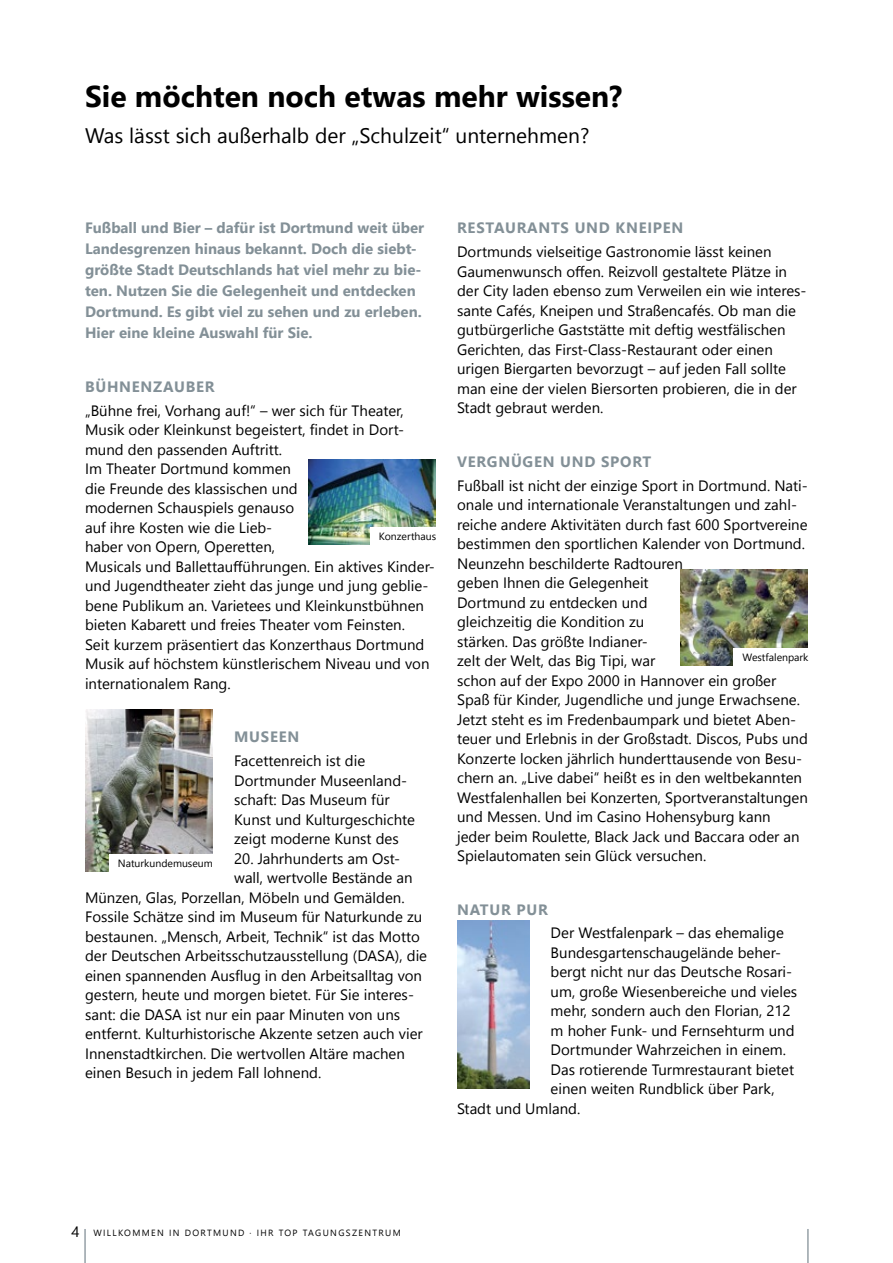
<style>
.page{position:relative;width:893px;height:1263px;background:#fff}
.page>*{position:absolute;margin:0;border:0;box-sizing:border-box;transform-origin:0 0}
.t1{font:700 30px "Segoe UI";color:#000}
.t2{font:21px "Segoe UI";color:#000}
.t3{font:15px/19.5px "Segoe UI";color:#000}
.t4{font:700 15px/21px "Segoe UI";color:#839097}
.t5{font:700 15px "Segoe UI";letter-spacing:.05em;color:#839097}
.t6{font:10.5px "Segoe UI";color:#000}
.t7{font:9px "Segoe UI";letter-spacing:.15em;color:#000}
.s1{font-size:15px}
</style>
<div class="page">
<hr style="left:807px;top:1229px;width:2px;height:34px;background:#839097">
<hr style="left:84px;top:1229px;width:2px;height:34px;background:#839097">
<img style="left:457px;top:921px;width:72px;height:167px">
<img style="left:85px;top:709px;width:127px;height:163px">
<div style="left:109px;top:855px;width:104px;height:17px;background:#fff"></div>
<img style="left:680px;top:570px;width:128px;height:96px">
<div style="left:733px;top:649px;width:75px;height:17px;background:#fff"></div>
<img style="left:308px;top:460px;width:128px;height:84px">
<div style="left:370px;top:527px;width:66px;height:18px;background:#fff"></div>
<h1 class="t1" style="left:85px;top:72px;width:539px">Sie möchten noch etwas mehr wissen?</h1>
<h2 class="t2" style="left:85px;top:118px;width:506px">Was lässt sich außerhalb der „Schulzeit“ unternehmen?</h2>
<p class="t4" style="left:85px;top:217px;width:341px">Fußball und Bier – dafür ist Dortmund weit über Landesgrenzen hinaus bekannt. Doch die siebt&shy;größte Stadt Deutschlands hat viel mehr zu bie&shy;ten. Nutzen Sie die Gelegenheit und entdecken Dortmund. Es gibt viel zu sehen und zu erleben.<br>Hier eine kleine Auswahl für Sie.</p>
<p class="t5" style="left:85px;top:375px;width:131px">BÜHNENZAUBER</p>
<p class="t3" style="left:85px;top:400px;width:351px">„Bühne frei, Vorhang auf!“ – wer sich für Theater, Musik oder Kleinkunst begeistert, findet in Dort&shy;mund den passenden Auftritt.<br>Im Theater Dortmund kommen<br>die Freunde des klassischen und<br>modernen Schauspiels genauso<br>auf ihre Kosten wie die Lieb-<br>haber von Opern, Operetten,<br>Musicals und Ballettaufführungen. Ein aktives Kinder&shy;und Jugendtheater zieht das junge und jung geblie&shy;bene Publikum an. Varietees und Kleinkunstbühnen bieten Kabarett und freies Theater vom Feinsten.<br>Seit kurzem präsentiert das Konzerthaus Dortmund Musik auf höchstem künstlerischem Niveau und von internationalem Rang.</p>
<p class="t4" style="left:234px;top:726px;width:67px">MUSEEN</p>
<p class="t3" style="left:234px;top:751px;width:182px">Facettenreich ist die<br>Dortmunder Museenland&shy;schaft: Das Museum für<br>Kunst und Kulturgeschichte zeigt moderne Kunst des</p>
<p class="t3" style="left:234px;top:848px;width:167px">20. Jahrhunderts am Ost-</p>
<p class="t3" style="left:234px;top:868px;width:180px">wall, wertvolle Bestände an</p>
<p class="t3" style="left:85px;top:887px;width:321px">Münzen, Glas, Porzellan, Möbeln und Gemälden.</p>
<p class="t3" style="left:85px;top:907px;width:339px">Fossile Schätze sind im Museum für Naturkunde zu</p>
<p class="t3" style="left:85px;top:926px;width:336px">bestaunen. „Mensch, Arbeit, Technik“ ist das Motto</p>
<p class="t3" style="left:85px;top:946px;width:344px">der Deutschen Arbeitsschutzausstellung (DASA), die</p>
<p class="t3" style="left:85px;top:965px;width:338px">einen spannenden Ausflug in den Arbeitsalltag von</p>
<p class="t3" style="left:85px;top:985px;width:330px">gestern, heute und morgen bietet. Für Sie interes-</p>
<p class="t3" style="left:85px;top:1004px;width:317px">sant: die DASA ist nur ein paar Minuten von uns</p>
<p class="t3" style="left:85px;top:1024px;width:339px">entfernt. Kulturhistorische Akzente setzen auch vier</p>
<p class="t3" style="left:85px;top:1043px;width:321px">Innenstadtkirchen. Die wertvollen Altäre machen</p>
<p class="t3" style="left:85px;top:1063px;width:238px">einen Besuch in jedem Fall lohnend.</p>
<p class="t6" style="left:379px;top:528px;width:59px">Konzerthaus</p>
<p class="t6" style="left:118px;top:855px;width:97px">Naturkundemuseum</p>
<p class="t5" style="left:457px;top:216px;width:228px">RESTAURANTS UND KNEIPEN</p>
<p class="t3" style="left:457px;top:242px;width:351px">Dortmunds vielseitige Gastronomie lässt keinen Gaumenwunsch offen. Reizvoll gestaltete Plätze in der City laden ebenso zum Verweilen ein wie interes&shy;sante Cafés, Kneipen und Straßencafés. Ob man die gutbürgerliche Gaststätte mit deftig westfälischen Gerichten, das First-Class-Restaurant oder einen urigen Biergarten bevorzugt – auf jeden Fall sollte man eine der vielen Biersorten probieren, die in der Stadt gebraut werden.</p>
<p class="t5" style="left:457px;top:449px;width:196px">VERGNÜGEN UND SPORT</p>
<p class="t3" style="left:457px;top:475px;width:352px">Fußball ist nicht der einzige Sport in Dortmund. Nati&shy;onale und internationale Veranstaltungen und zahl&shy;reiche andere Aktivitäten durch fast 600 Sportvereine bestimmen den sportlichen Kalender von Dortmund.<br>Neunzehn beschilderte Radtouren<br>geben Ihnen die Gelegenheit<br>Dortmund zu entdecken und<br>gleichzeitig die Kondition zu<br>stärken. Das größte Indianer-<br>zelt der Welt, das Big Tipi, war<br>schon auf der Expo 2000 in Hannover ein großer Spaß für Kinder, Jugendliche und junge Erwachsene.<br>Jetzt steht es im Fredenbaumpark und bietet Aben&shy;teuer und Erlebnis in der Großstadt. Discos, Pubs und Konzerte locken jährlich hunderttausende von Besu&shy;chern an. „Live dabei“ heißt es in den weltbekannten Westfalenhallen bei Konzerten, Sportveranstaltungen und Messen. Und im Casino Hohensyburg kann<br>jeder beim Roulette, Black Jack und Baccara oder an Spielautomaten sein Glück versuchen.</p>
<p class="t5" style="left:457px;top:897px;width:92px">NATUR PUR</p>
<p class="t3" style="left:551px;top:923px;width:235px">Der Westfalenpark – das ehemalige</p>
<p class="t3" style="left:551px;top:942px;width:232px">Bundesgartenschaugelände beher-</p>
<p class="t3" style="left:551px;top:962px;width:243px">bergt nicht nur das Deutsche Rosari-</p>
<p class="t3" style="left:551px;top:981px;width:248px">um, große Wiesenbereiche und vieles</p>
<p class="t3" style="left:551px;top:1001px;width:242px">mehr, sondern auch den Florian, 212</p>
<p class="t3" style="left:551px;top:1020px;width:245px">m hoher Funk- und Fernsehturm und</p>
<p class="t3" style="left:551px;top:1040px;width:237px">Dortmunder Wahrzeichen in einem.</p>
<p class="t3" style="left:551px;top:1059px;width:245px">Das rotierende Turmrestaurant bietet</p>
<p class="t3" style="left:551px;top:1079px;width:225px">einen weiten Rundblick über Park,</p>
<p class="t3" style="left:457px;top:1098px;width:125px">Stadt und Umland.</p>
<p class="t6" style="left:742px;top:649px;width:67px">Westfalenpark</p>
<p class="t7" style="left:72px;top:1226px;width:331px"><span class="s1">4</span> WILLKOMMEN IN DORTMUND · IHR TOP TAGUNGSZENTRUM</p>
</div>
